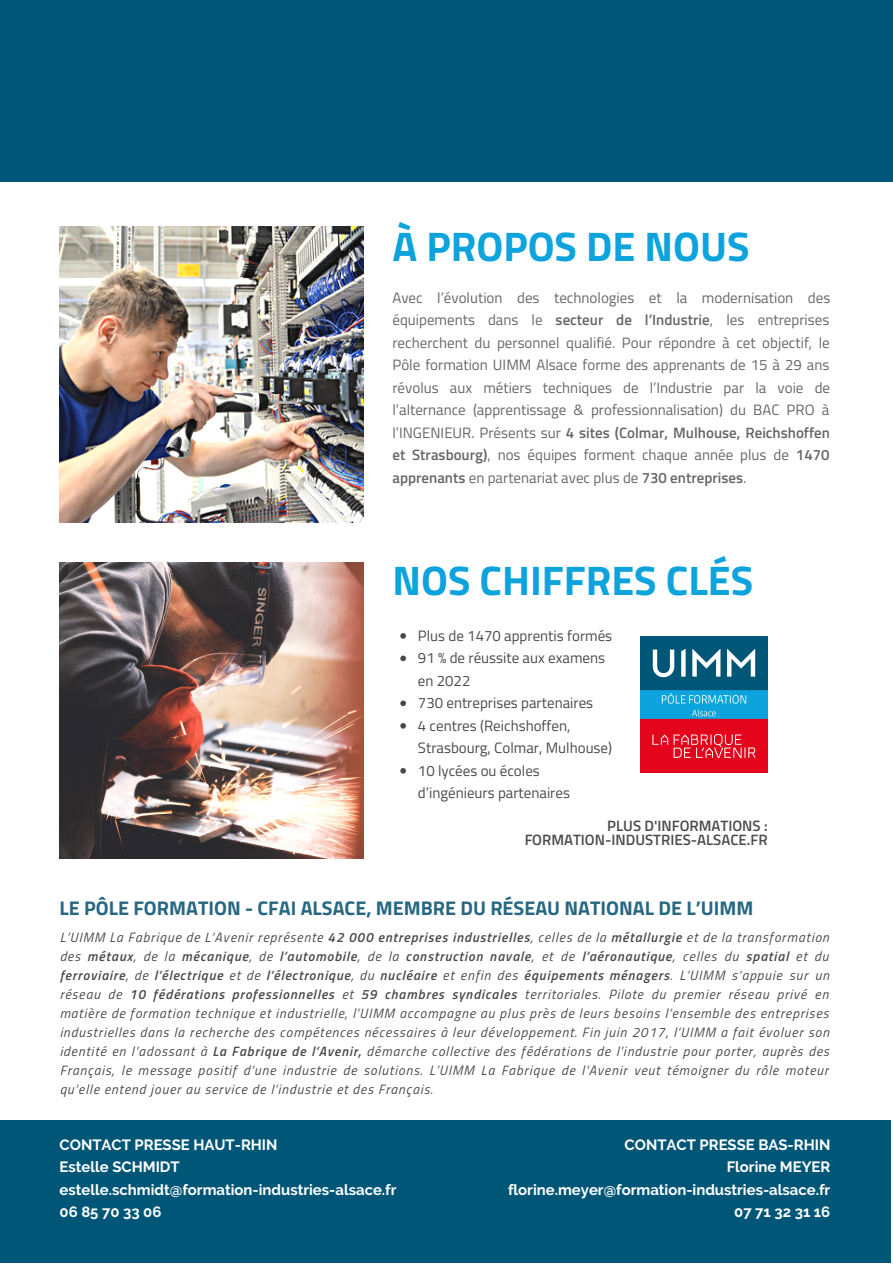
<style>
.page{position:relative;width:893px;height:1264px;background:#fff}
.page>*{position:absolute;margin:0;border:0;box-sizing:border-box;transform-origin:0 0}
.t1{font:700 41.25px "Titillium Web";color:#0da3dd}
.t2{font:700 19.8px "Titillium Web";color:#266782}
.t3{font:15px/22.5px "Titillium Web";color:#000;text-align:justify}
.t4{font:600 15px/14.5px "Titillium Web";color:#000;text-align:right}
.t5{font:700 14.85px "Raleway";color:#fff}
.t6{font:italic 13.5px/19px "Titillium Web";letter-spacing:.07em;color:#000;text-align:justify}
.s1{font-weight:600}
</style>
<div class="page">
<div style="left:0;top:0;width:892px;height:181px;background:#005677"></div>
<div style="left:0;top:1120px;width:891px;height:142px;background:#005677"></div>
<img style="left:60px;top:226px;width:303px;height:297px">
<img style="left:60px;top:562px;width:303px;height:296px">
<img style="left:640px;top:636px;width:127px;height:136px">
<svg style="left:400px;top:633px;width:6px;height:5px"></svg>
<svg style="left:400px;top:655px;width:6px;height:6px"></svg>
<svg style="left:400px;top:700px;width:6px;height:6px"></svg>
<svg style="left:400px;top:723px;width:6px;height:5px"></svg>
<svg style="left:400px;top:768px;width:6px;height:5px"></svg>
<p class="t1" style="left:392px;top:214px;width:359px">À PROPOS DE NOUS</p>
<p class="t3" style="left:392px;top:286px;width:439px">Avec l’évolution des technologies et la modernisation des équipements dans le <span class="s1">secteur de l’Industrie</span>, les entreprises recherchent du personnel qualifié. Pour répondre à cet objectif, le Pôle formation UIMM Alsace forme des apprenants de 15 à 29 ans révolus aux métiers techniques de l’Industrie par la voie de l’alternance (apprentissage &amp; professionnalisation) du BAC PRO à l’INGENIEUR. Présents sur <span class="s1">4 sites (Colmar, Mulhouse, Reichshoffen et Strasbourg)</span>, nos équipes forment chaque année plus de <span class="s1">1470 apprenants</span> en partenariat avec plus de <span class="s1">730 entreprises</span>.</p>
<p class="t1" style="left:392px;top:548px;width:362px">NOS CHIFFRES CLÉS</p>
<p class="t3" style="left:418px;top:624px;width:196px;text-align:left">Plus de 1470 apprentis formés<br>91 % de réussite aux examens en 2022<br>730 entreprises partenaires<br>4 centres (Reichshoffen,<br>Strasbourg, Colmar, Mulhouse)<br>10 lycées ou écoles d’ingénieurs partenaires</p>
<p class="t4" style="left:524px;top:817px;width:245px">PLUS D'INFORMATIONS :<br>FORMATION-INDUSTRIES-ALSACE.FR</p>
<p class="t2" style="left:60px;top:892px;width:695px">LE PÔLE FORMATION - CFAI ALSACE, MEMBRE DU RÉSEAU NATIONAL DE L’UIMM</p>
<p class="t6" style="left:60px;top:927px;width:771px">L’UIMM La Fabrique de L’Avenir représente <span class="s1">42 000 entreprises industrielles</span>, celles de la <span class="s1">métallurgie</span> et de la transformation des <span class="s1">métaux</span>, de la <span class="s1">mécanique</span>, de <span class="s1">l’automobile</span>, de la <span class="s1">construction navale</span>, et de <span class="s1">l’aéronautique</span>, celles du <span class="s1">spatial</span> et du <span class="s1">ferroviaire</span>, de <span class="s1">l’électrique</span> et de <span class="s1">l’électronique</span>, du <span class="s1">nucléaire</span> et enfin des <span class="s1">équipements ménagers</span>. L’UIMM s’appuie sur un réseau de <span class="s1">10 fédérations professionnelles</span> et <span class="s1">59 chambres syndicales</span> territoriales. Pilote du premier réseau privé en matière de formation technique et industrielle, l’UIMM accompagne au plus près de leurs besoins l’ensemble des entreprises industrielles dans la recherche des compétences nécessaires à leur développement. Fin juin 2017, l’UIMM a fait évoluer son identité en l’adossant à <span class="s1">La Fabrique de l’Avenir,</span> démarche collective des fédérations de l’industrie pour porter, auprès des Français, le message positif d’une industrie de solutions. L’UIMM La Fabrique de l’Avenir veut témoigner du rôle moteur qu’elle entend jouer au service de l’industrie et des Français.</p>
<p class="t5" style="left:60px;top:1135px;width:219px">CONTACT PRESSE HAUT-RHIN</p>
<p class="t5" style="left:60px;top:1158px;width:122px">Estelle SCHMIDT</p>
<p class="t5" style="left:60px;top:1180px;width:338px">estelle.schmidt@formation-industries-alsace.fr</p>
<p class="t5" style="left:60px;top:1203px;width:103px">06 85 70 33 06</p>
<p class="t5" style="left:624px;top:1135px;width:207px">CONTACT PRESSE BAS-RHIN</p>
<p class="t5" style="left:726px;top:1158px;width:105px">Florine MEYER</p>
<p class="t5" style="left:508px;top:1180px;width:324px">florine.meyer@formation-industries-alsace.fr</p>
<p class="t5" style="left:734px;top:1203px;width:98px">07 71 32 31 16</p>
</div>
